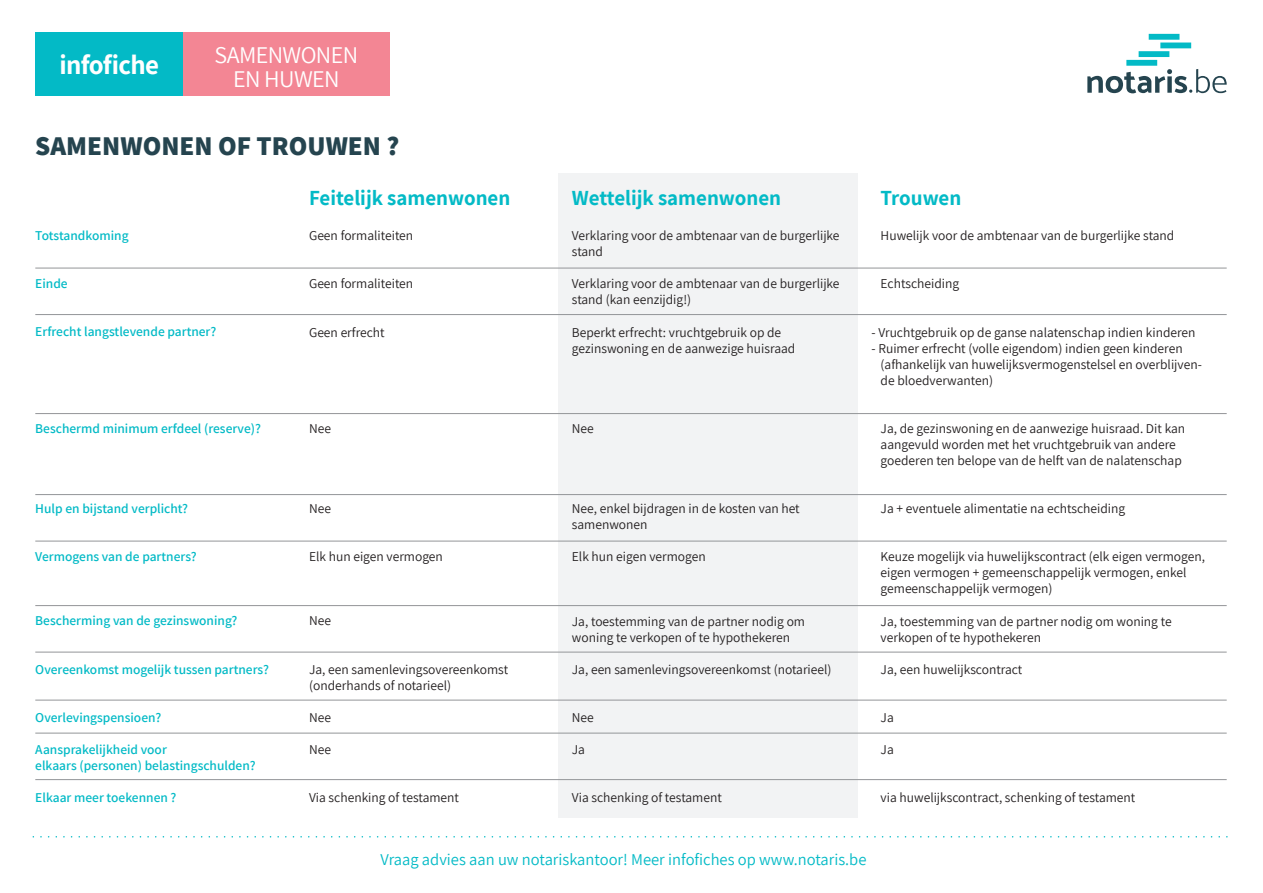
<style>
.page{position:relative;width:1263px;height:893px;background:#fff}
.page>*{position:absolute;margin:0;border:0;box-sizing:border-box;transform-origin:0 0}
.t1{font:800 27px "Assistant";color:#25444f}
.t2{font:700 27px "Assistant";letter-spacing:-.025em;color:#fff}
.t3{font:24px/24px "Assistant";letter-spacing:-.025em;color:#fff;text-align:center}
.t4{font:700 21px "Assistant";color:#03bac6}
.t5{font:16.5px "Assistant";color:#03bac6}
.t6{font:13.5px/16px "Assistant";color:#231f20}
.t7{font:600 13.5px/16px "Assistant";color:#03bac6}
</style>
<div class="page">
<div style="left:558px;top:173px;width:299px;height:645px;background:#f2f3f4"></div>
<hr style="left:35px;top:268px;width:1192px;height:1px;background:#939598">
<hr style="left:35px;top:314px;width:1192px;height:1px;background:#939598">
<hr style="left:35px;top:413px;width:1192px;height:1px;background:#939598">
<hr style="left:35px;top:494px;width:1192px;height:1px;background:#939598">
<hr style="left:35px;top:541px;width:1192px;height:1px;background:#939598">
<hr style="left:35px;top:605px;width:1192px;height:1px;background:#939598">
<hr style="left:35px;top:652px;width:1192px;height:1px;background:#939598">
<hr style="left:35px;top:700px;width:1192px;height:1px;background:#939598">
<hr style="left:35px;top:733px;width:1192px;height:1px;background:#939598">
<hr style="left:35px;top:779px;width:1192px;height:1px;background:#939598">
<div style="left:182px;top:32px;width:207px;height:63px;background:#f38694"></div>
<div style="left:35px;top:32px;width:147px;height:63px;background:#03bac6"></div>
<svg style="left:1087px;top:34px;width:140px;height:59px"></svg>
<svg style="left:33px;top:836px;width:1195px;height:1px"></svg>
<h1 class="t2" style="left:59px;top:46px;width:101px">infofiche</h1>
<h2 class="t3" style="left:215px;top:41px;width:145px">SAMENWONEN<br>EN HUWEN</h2>
<h1 class="t1" style="left:35px;top:128px;width:366px">SAMENWONEN OF TROUWEN ?</h1>
<h3 class="t4" style="left:309px;top:183px;width:203px">Feitelijk samenwonen</h3>
<h3 class="t4" style="left:572px;top:183px;width:211px">Wettelijk samenwonen</h3>
<h3 class="t4" style="left:880px;top:183px;width:82px">Trouwen</h3>
<p class="t6" style="left:309px;top:227px;width:106px">Geen formaliteiten</p>
<p class="t6" style="left:309px;top:275px;width:106px">Geen formaliteiten</p>
<p class="t6" style="left:309px;top:323px;width:77px">Geen erfrecht</p>
<p class="t7" style="left:35px;top:227px;width:95px">Totstandkoming</p>
<p class="t7" style="left:35px;top:275px;width:34px">Einde</p>
<p class="t7" style="left:35px;top:323px;width:183px">Erfrecht langstlevende partner?</p>
<p class="t6" style="left:572px;top:227px;width:269px">Verklaring voor de ambtenaar van de burgerlijke stand</p>
<p class="t6" style="left:572px;top:275px;width:269px">Verklaring voor de ambtenaar van de burgerlijke stand (kan eenzijdig!)</p>
<p class="t6" style="left:572px;top:323px;width:225px">Beperkt erfrecht: vruchtgebruik op de gezinswoning en de aanwezige huisraad</p>
<p class="t6" style="left:881px;top:227px;width:295px">Huwelijk voor de ambtenaar van de burgerlijke stand</p>
<p class="t6" style="left:881px;top:275px;width:80px">Echtscheiding</p>
<p class="t6" style="left:872px;top:323px;width:325px">- Vruchtgebruik op de ganse nalatenschap indien kinderen</p>
<p class="t6" style="left:881px;top:339px;width:323px;text-indent:-9px">- Ruimer erfrecht (volle eigendom) indien geen kinderen (afhankelijk van huwelijksvermogenstelsel en overblijven&shy;de bloedverwanten)</p>
<p class="t6" style="left:881px;top:420px;width:306px">Ja, de gezinswoning en de aanwezige huisraad. Dit kan aangevuld worden met het vruchtgebruik van andere goederen ten belope van de helft van de nalatenschap</p>
<p class="t6" style="left:881px;top:500px;width:246px">Ja + eventuele alimentatie na echtscheiding</p>
<p class="t6" style="left:881px;top:548px;width:326px">Keuze mogelijk via huwelijkscontract (elk eigen vermogen, eigen vermogen + gemeenschappelijk vermogen, enkel gemeenschappelijk vermogen)</p>
<p class="t6" style="left:881px;top:612px;width:293px">Ja, toestemming van de partner nodig om woning te verkopen of te hypothekeren</p>
<p class="t6" style="left:881px;top:660px;width:143px">Ja, een huwelijkscontract</p>
<p class="t6" style="left:881px;top:709px;width:15px">Ja</p>
<p class="t6" style="left:881px;top:741px;width:15px">Ja</p>
<p class="t6" style="left:881px;top:789px;width:256px">via huwelijkscontract, schenking of testament</p>
<p class="t7" style="left:35px;top:420px;width:227px">Beschermd minimum erfdeel (reserve)?</p>
<p class="t6" style="left:309px;top:420px;width:23px">Nee</p>
<p class="t6" style="left:572px;top:420px;width:23px">Nee</p>
<p class="t7" style="left:35px;top:500px;width:154px">Hulp en bijstand verplicht?</p>
<p class="t7" style="left:35px;top:548px;width:163px">Vermogens van de partners?</p>
<p class="t6" style="left:572px;top:500px;width:229px">Nee, enkel bijdragen in de kosten van het samenwonen</p>
<p class="t6" style="left:572px;top:548px;width:135px">Elk hun eigen vermogen</p>
<p class="t6" style="left:309px;top:500px;width:23px">Nee</p>
<p class="t6" style="left:309px;top:548px;width:135px">Elk hun eigen vermogen</p>
<p class="t7" style="left:35px;top:612px;width:203px">Bescherming van de gezinswoning?</p>
<p class="t7" style="left:35px;top:660px;width:235px">Overeenkomst mogelijk tussen partners?</p>
<p class="t7" style="left:35px;top:709px;width:128px">Overlevingspensioen?</p>
<p class="t7" style="left:35px;top:741px;width:222px">Aansprakelijkheid voor<br>elkaars (personen) belastingschulden?</p>
<p class="t7" style="left:35px;top:789px;width:143px">Elkaar meer toekennen ?</p>
<p class="t6" style="left:572px;top:612px;width:235px">Ja, toestemming van de partner nodig om woning te verkopen of te hypothekeren</p>
<p class="t6" style="left:572px;top:660px;width:261px">Ja, een samenlevingsovereenkomst (notarieel)</p>
<p class="t6" style="left:572px;top:709px;width:23px">Nee</p>
<p class="t6" style="left:572px;top:741px;width:15px">Ja</p>
<p class="t6" style="left:572px;top:789px;width:151px">Via schenking of testament</p>
<p class="t6" style="left:309px;top:612px;width:23px">Nee</p>
<p class="t6" style="left:309px;top:660px;width:201px">Ja, een samenlevingsovereenkomst (onderhands of notarieel)</p>
<p class="t6" style="left:309px;top:709px;width:23px">Nee</p>
<p class="t6" style="left:309px;top:741px;width:23px">Nee</p>
<p class="t6" style="left:309px;top:789px;width:151px">Via schenking of testament</p>
<p class="t5" style="left:381px;top:848px;width:487px">Vraag advies aan uw notariskantoor! Meer infofiches op www.notaris.be</p>
</div>
